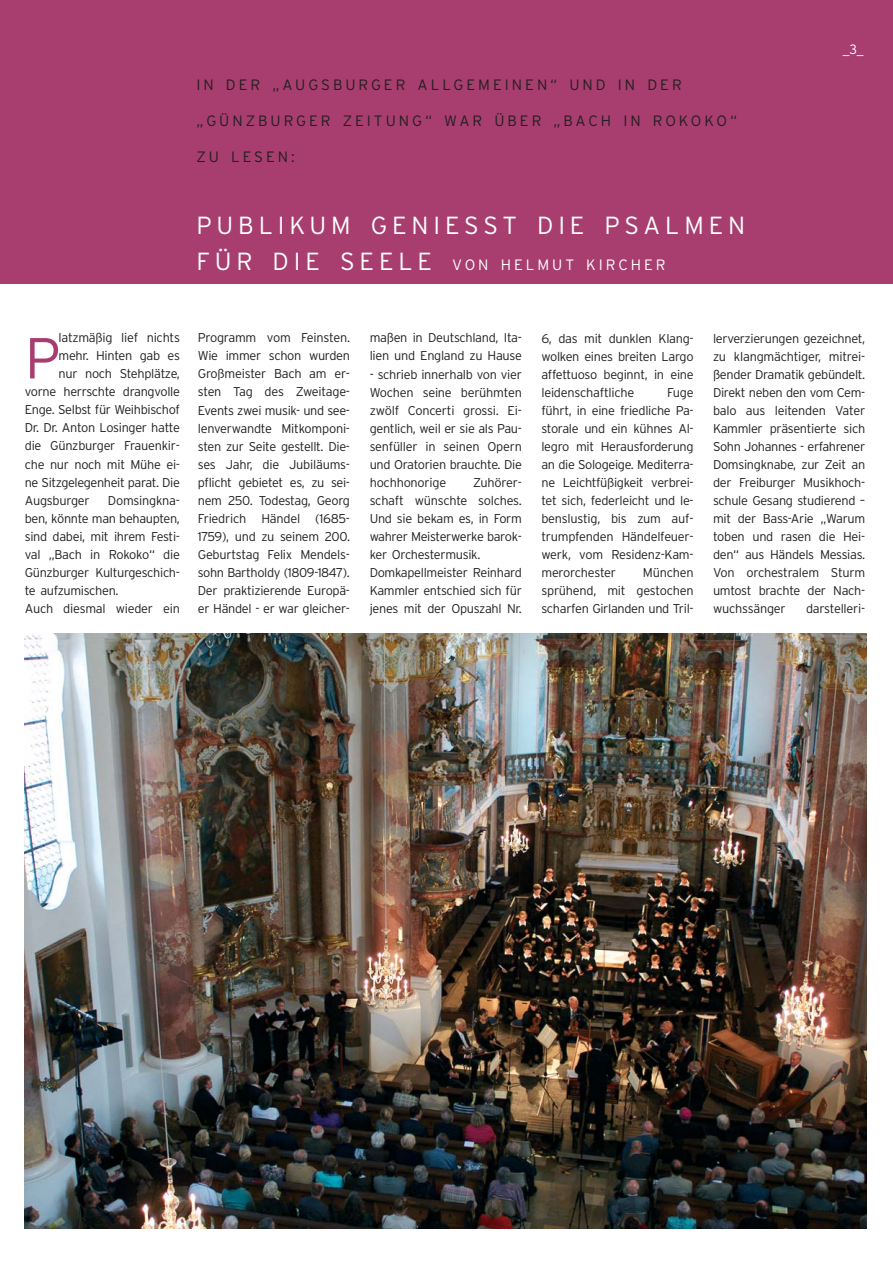
<style>
.page{position:relative;width:893px;height:1263px;background:#fff}
.page>*{position:absolute;margin:0;border:0;box-sizing:border-box;transform-origin:0 0}
.t1{font:300 57.75px "Interstate";color:#a73e6f}
.t2{font:300 24.75px "Interstate";letter-spacing:.2em;color:#fff}
.t3{font:300 15px "Interstate";letter-spacing:.2em;color:#231f20}
.t4{font:300 15px "Interstate";letter-spacing:.2em;color:#fff}
.t5{font:300 13.5px "Interstate";color:#fff}
.t6{font:300 12.75px/18px "Interstate";letter-spacing:-.025em;color:#231f20;text-align:justify}
.s1{font-size:24.75px}
</style>
<div class="page">
<img style="left:0;top:0;width:893px;height:1229px">
<p class="t3" style="left:196px;top:80px;width:487px">IN DER „AUGSBURGER ALLGEMEINEN“ UND IN DER</p>
<p class="t3" style="left:196px;top:116px;width:542px">„GÜNZBURGER ZEITUNG“ WAR ÜBER „BACH IN ROKOKO“</p>
<p class="t3" style="left:196px;top:152px;width:100px">ZU LESEN:</p>
<h2 class="t2" style="left:196px;top:217px;width:550px">PUBLIKUM GENIESST DIE PSALMEN</h2>
<p class="t4" style="left:196px;top:260px;width:471px"><span class="s1">FÜR DIE SEELE</span> VON HELMUT KIRCHER</p>
<p class="t5" style="left:843px;top:45px;width:22px">_3_</p>
<h1 class="t1" style="left:25px;top:337px;width:37px">P</h1>
<p class="t6" style="left:59px;top:330px;width:123px">latzmäßig lief nichts</p>
<p class="t6" style="left:59px;top:348px;width:123px">mehr. Hinten gab es</p>
<p class="t6" style="left:59px;top:366px;width:123px">nur noch Stehplätze,</p>
<p class="t6" style="left:25px;top:384px;width:157px">vorne herrschte drangvolle</p>
<p class="t6" style="left:25px;top:402px;width:157px">Enge. Selbst für Weihbischof</p>
<p class="t6" style="left:25px;top:420px;width:157px">Dr. Dr. Anton Losinger hatte</p>
<p class="t6" style="left:25px;top:438px;width:157px">die Günzburger Frauenkir-</p>
<p class="t6" style="left:25px;top:456px;width:157px">che nur noch mit Mühe ei-</p>
<p class="t6" style="left:25px;top:474px;width:157px">ne Sitzgelegenheit parat. Die</p>
<p class="t6" style="left:25px;top:492px;width:66px">Augsburger</p>
<p class="t6" style="left:25px;top:492px;width:157px;text-align:left;text-indent:83px">Domsingkna&shy;ben, könnte man behaupten, sind dabei, mit ihrem Festi&shy;val „Bach in Rokoko“ die<br>Günzburger Kulturgeschich&shy;te aufzumischen.<br>Auch diesmal wieder ein</p>
<p class="t6" style="left:198px;top:330px;width:154px">Programm vom Feinsten.<br>Wie immer schon wurden Großmeister Bach am er&shy;sten Tag des Zweitage-Events zwei musik- und see&shy;lenverwandte Mitkomponi&shy;sten zur Seite gestellt. Die&shy;ses Jahr, die Jubiläums&shy;pflicht gebietet es, zu sei&shy;nem 250. Todestag, Georg Friedrich Händel (1685- 1759), und zu seinem 200.<br>Geburtstag Felix Mendels&shy;sohn Bartholdy (1809-1847).<br>Der praktizierende Europä&shy;er Händel - er war gleicher-</p>
<p class="t6" style="left:370px;top:330px;width:154px">maßen in Deutschland, Ita&shy;lien und England zu Hause</p>
<p class="t6" style="left:370px;top:366px;width:154px">- schrieb innerhalb von vier Wochen seine berühmten zwölf Concerti grossi. Ei&shy;gentlich, weil er sie als Pau&shy;senfüller in seinen Opern und Oratorien brauchte. Die hochhonorige</p>
<p class="t6" style="left:370px;top:474px;width:154px;text-align:left;text-indent:103px">Zuhörer&shy;schaft wünschte solches.<br>Und sie bekam es, in Form wahrer Meisterwerke barok&shy;ker Orchestermusik.<br>Domkapellmeister Reinhard<br>Kammler entschied sich für jenes mit der Opuszahl Nr.</p>
<p class="t6" style="left:541px;top:330px;width:154px">6, das mit dunklen Klang&shy;wolken eines breiten Largo affettuoso beginnt, in eine leidenschaftliche</p>
<p class="t6" style="left:541px;top:384px;width:154px;text-indent:126px">Fuge führt, in eine friedliche Pa&shy;storale und ein kühnes Al&shy;legro mit Herausforderung an die Sologeige. Mediterra&shy;ne Leichtfüßigkeit verbrei&shy;tet sich, federleicht und le&shy;benslustig, bis zum auf&shy;trumpfenden Händelfeuer&shy;werk, vom Residenz-Kam&shy;merorchester</p>
<p class="t6" style="left:541px;top:564px;width:154px;text-indent:102px">München sprühend, mit gestochen scharfen Girlanden und Tril-</p>
<p class="t6" style="left:713px;top:330px;width:154px">lerverzierungen gezeichnet, zu klangmächtiger, mitrei&shy;ßender Dramatik gebündelt.<br>Direkt neben den vom Cem&shy;balo aus leitenden Vater Kammler präsentierte sich Sohn Johannes - erfahrener Domsingknabe, zur Zeit an der Freiburger Musikhoch&shy;schule Gesang studierend – mit der Bass-Arie „Warum toben und rasen die Hei&shy;den“ aus Händels Messias.<br>Von orchestralem Sturm umtost brachte der Nach&shy;wuchssänger</p>
<p class="t6" style="left:806px;top:600px;width:61px">darstelleri-</p>
</div>
